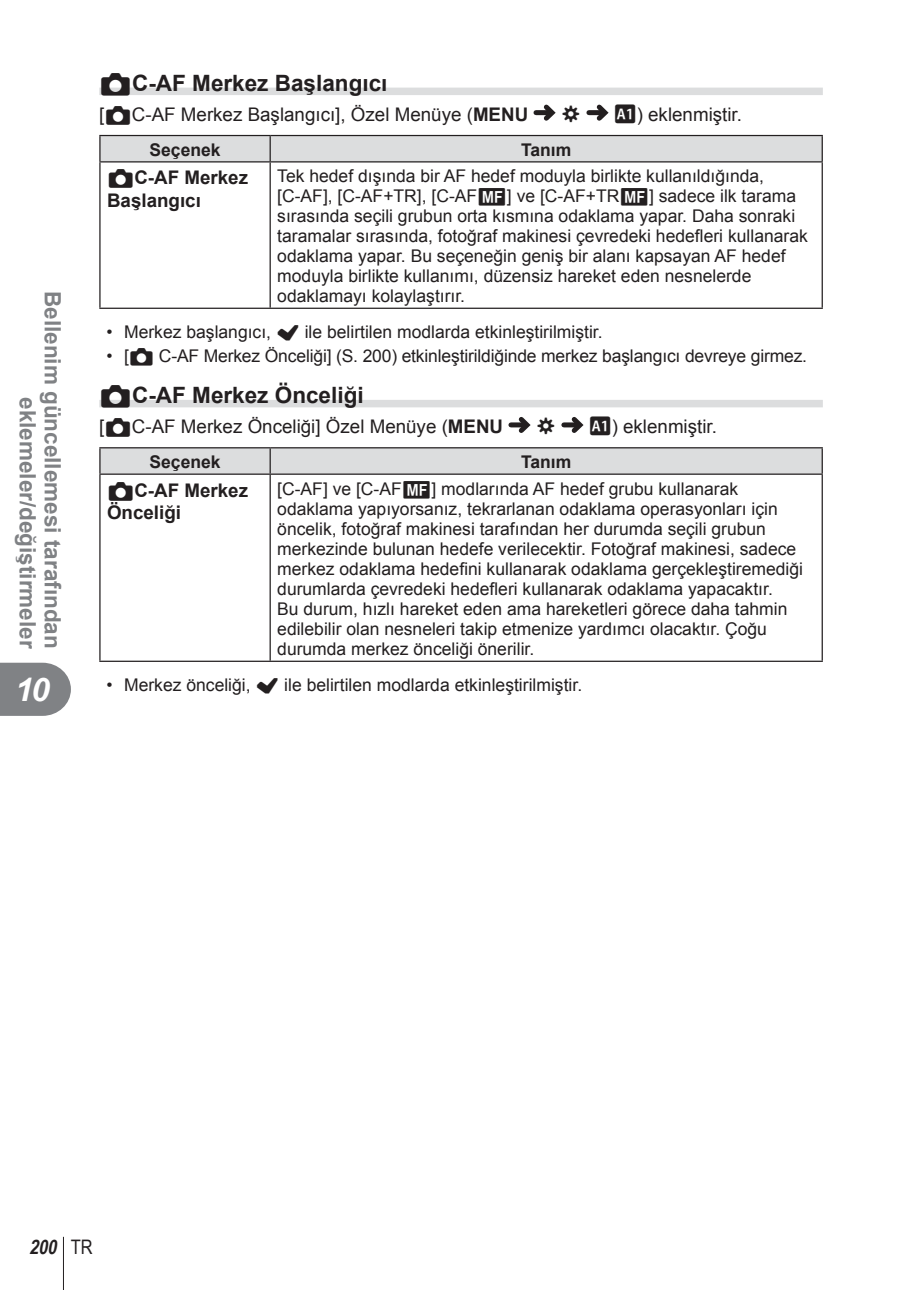
<style>
.page{position:relative;width:908px;height:1290px;background:#fff}
.page>*{position:absolute;margin:0;border:0;box-sizing:border-box;transform-origin:0 0}
.t1{font:italic 700 32.5px "Arial";color:#fff}
.t2{font:700 22.5px/25px "Arial";color:#808285;text-align:right}
.t3{font:700 22.5px "Arial";color:#231f20}
.t4{font:italic 700 20px "Arial Narrow";color:#231f20}
.t5{font:18.75px "Arial";color:#231f20}
.t6{font:700 18.75px/22.5px "Arial";color:#231f20}
.t7{font:18.75px "Olympus 37";color:#231f20}
.t8{font:17.5px/20px "Arial";color:#231f20}
.t9{font:700 17.5px "Arial";color:#231f20}
.s1{font-family:"Olympus 3";font-weight:400}
.s2{font-family:"Olympus 3"}
.s3{font-weight:700}
.s4{font-family:"Olympus 37"}
.s5{font-family:"Olympus 6"}
.s6{font-family:"olymp 17"}
.s7{font-weight:400;font-style:normal}
</style>
<div class="page">
<hr style="left:63px;top:1237px;width:1px;height:53px;background:#231f20">
<svg style="left:0;top:663px;width:71px;height:53px;background:#8b8c8f"></svg>
<div style="left:99px;top:88px;width:723px;height:7px;background:#dcddde"></div>
<div style="left:99px;top:400px;width:723px;height:7px;background:#dcddde"></div>
<div style="left:535px;top:110px;width:15px;height:5px;background:#231f20"></div>
<svg style="left:539px;top:104px;width:17px;height:17px"></svg>
<div style="left:588px;top:110px;width:15px;height:5px;background:#231f20"></div>
<svg style="left:592px;top:104px;width:17px;height:17px"></svg>
<hr style="left:99px;top:135px;width:171px;height:1px;background:#231f20">
<hr style="left:270px;top:135px;width:552px;height:1px;background:#231f20">
<svg style="left:99px;top:136px;width:723px;height:26px;background:#d4d5d6"></svg>
<hr style="left:99px;top:162px;width:1px;height:146px;background:#231f20">
<hr style="left:269px;top:162px;width:2px;height:146px;background:#231f20">
<hr style="left:821px;top:162px;width:1px;height:146px;background:#231f20">
<hr style="left:99px;top:308px;width:723px;height:1px;background:#231f20">
<div style="left:510px;top:422px;width:15px;height:5px;background:#231f20"></div>
<svg style="left:514px;top:417px;width:17px;height:16px"></svg>
<div style="left:563px;top:422px;width:15px;height:5px;background:#231f20"></div>
<svg style="left:567px;top:417px;width:17px;height:16px"></svg>
<hr style="left:99px;top:473px;width:723px;height:2px;background:#231f20">
<hr style="left:99px;top:447px;width:171px;height:1px;background:#231f20">
<hr style="left:270px;top:447px;width:552px;height:1px;background:#231f20">
<svg style="left:99px;top:448px;width:723px;height:26px;background:#d4d5d6"></svg>
<hr style="left:99px;top:475px;width:1px;height:186px;background:#231f20">
<hr style="left:269px;top:475px;width:2px;height:186px;background:#231f20">
<hr style="left:821px;top:475px;width:1px;height:186px;background:#231f20">
<hr style="left:99px;top:661px;width:723px;height:1px;background:#231f20">
<p class="t2" style="left:65px;top:291px;width:359px;rotate:90deg">Bellenim güncellemesi tarafından eklemeler/değiştirmeler</p>
<h1 class="t1" style="left:15px;top:671px;width:36px">10</h1>
<p class="t3" style="left:99px;top:71px;width:289px"><span class="s1">K</span>C-AF Merkez Başlangıcı</p>
<p class="t5" style="left:99px;top:104px;width:430px">[<span class="s2">K</span>C-AF Merkez Başlangıcı], Özel Menüye (<span class="s3">MENU</span></p>
<p class="t7" style="left:560px;top:104px;width:22px">G</p>
<p class="t5" style="left:613px;top:104px;width:130px"><span class="s4">J</span>) eklenmiştir.</p>
<p class="t9" style="left:149px;top:140px;width:73px">Seçenek</p>
<p class="t9" style="left:521px;top:140px;width:52px">Tanım</p>
<p class="t6" style="left:107px;top:167px;width:142px"><span class="s1">K</span>C-AF Merkez<br>Başlangıcı</p>
<p class="t8" style="left:277px;top:166px;width:532px">Tek hedef dışında bir AF hedef moduyla birlikte kullanıldığında, [C-AF], [C-AF+TR], [C-AF<span class="s5">b</span>] ve [C-AF+TR<span class="s5">b</span>] sadece ilk tarama sırasında seçili grubun orta kısmına odaklama yapar. Daha sonraki taramalar sırasında, fotoğraf makinesi çevredeki hedefleri kullanarak odaklama yapar. Bu seçeneğin geniş bir alanı kapsayan AF hedef moduyla birlikte kullanımı, düzensiz hareket eden nesnelerde odaklamayı kolaylaştırır.</p>
<p class="t8" style="left:106px;top:322px;width:497px">• Merkez başlangıcı, <span class="s6">v</span> ile belirtilen modlarda etkinleştirilmiştir.</p>
<p class="t8" style="left:106px;top:345px;width:702px">• [<span class="s2">K</span> C-AF Merkez Önceliği] (S. 200) etkinleştirildiğinde merkez başlangıcı devreye girmez.</p>
<p class="t3" style="left:99px;top:383px;width:266px"><span class="s1">K</span>C-AF Merkez Önceliği</p>
<p class="t5" style="left:99px;top:416px;width:405px">[<span class="s2">K</span>C-AF Merkez Önceliği] Özel Menüye (<span class="s3">MENU</span></p>
<p class="t7" style="left:535px;top:416px;width:22px">G</p>
<p class="t5" style="left:588px;top:416px;width:130px"><span class="s4">J</span>) eklenmiştir.</p>
<p class="t9" style="left:149px;top:452px;width:73px">Seçenek</p>
<p class="t9" style="left:521px;top:452px;width:52px">Tanım</p>
<p class="t6" style="left:107px;top:479px;width:142px"><span class="s1">K</span>C-AF Merkez<br>Önceliği</p>
<p class="t8" style="left:277px;top:479px;width:527px">[C-AF] ve [C-AF<span class="s5">b</span>] modlarında AF hedef grubu kullanarak odaklama yapıyorsanız, tekrarlanan odaklama operasyonları için öncelik, fotoğraf makinesi tarafından her durumda seçili grubun merkezinde bulunan hedefe verilecektir. Fotoğraf makinesi, sadece merkez odaklama hedefini kullanarak odaklama gerçekleştiremediği durumlarda çevredeki hedefleri kullanarak odaklama yapacaktır.<br>Bu durum, hızlı hareket eden ama hareketleri görece daha tahmin edilebilir olan nesneleri takip etmenize yardımcı olacaktır. Çoğu durumda merkez önceliği önerilir.</p>
<p class="t8" style="left:106px;top:675px;width:477px">• Merkez önceliği, <span class="s6">v</span> ile belirtilen modlarda etkinleştirilmiştir.</p>
<p class="t4" style="left:29px;top:1235px;width:65px">200 <span class="s7">TR</span></p>
</div>
